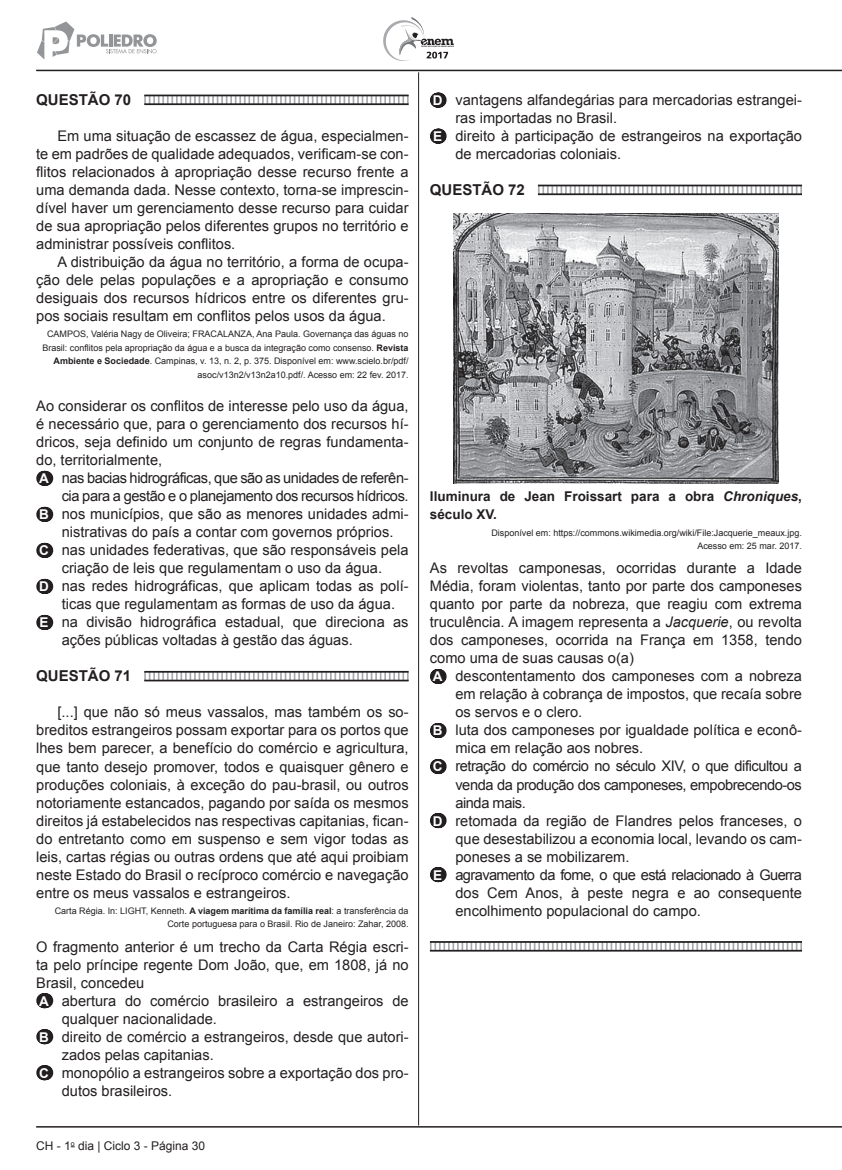
<style>
.page{position:relative;width:842px;height:1170px;background:#fff}
.page>*{position:absolute;margin:0;border:0;box-sizing:border-box;transform-origin:0 0}
.t1{font:700 15px "Arial";color:#231f20}
.t2{font:14.7px/18px "Arial";color:#231f20;text-align:justify}
.t3{font:14.7px "Arial";letter-spacing:-.03em;color:#231f20}
.t4{font:14.7px "Arial";letter-spacing:-.04em;color:#231f20}
.t5{font:700 13.5px/18px "Arial";color:#231f20}
.t6{font:12px "Arial";color:#231f20}
.t7{font:9px/13.5px "Arial";color:#231f20;text-align:right}
.s1{font-weight:700}
.s2{font-weight:700;font-size:13.5px;color:#fff}
.s3{font-style:italic}
</style>
<div class="page">
<hr style="left:418px;top:72px;width:1px;height:1053px;background:#231f20">
<hr style="left:36px;top:70px;width:806px;height:1px;background:#231f20">
<hr style="left:36px;top:1125px;width:806px;height:2px;background:#231f20">
<svg style="left:383px;top:17px;width:71px;height:44px"></svg>
<svg style="left:37px;top:21px;width:120px;height:39px"></svg>
<svg style="left:144px;top:96px;width:265px;height:7px"></svg>
<svg style="left:44px;top:471px;width:2px;height:15px"></svg>
<svg style="left:44px;top:507px;width:2px;height:15px"></svg>
<svg style="left:44px;top:543px;width:2px;height:15px"></svg>
<svg style="left:44px;top:579px;width:2px;height:15px"></svg>
<svg style="left:44px;top:615px;width:2px;height:15px"></svg>
<svg style="left:144px;top:672px;width:265px;height:7px"></svg>
<svg style="left:44px;top:993px;width:2px;height:15px"></svg>
<svg style="left:44px;top:1029px;width:2px;height:15px"></svg>
<svg style="left:44px;top:1065px;width:2px;height:15px"></svg>
<hr style="left:144px;top:95px;width:265px;height:1px;background:#231f20">
<hr style="left:144px;top:103px;width:265px;height:2px;background:#231f20">
<hr style="left:144px;top:671px;width:265px;height:1px;background:#231f20">
<hr style="left:144px;top:679px;width:265px;height:2px;background:#231f20">
<svg style="left:437px;top:93px;width:2px;height:15px"></svg>
<svg style="left:437px;top:129px;width:2px;height:15px"></svg>
<svg style="left:538px;top:186px;width:264px;height:7px"></svg>
<svg style="left:437px;top:669px;width:2px;height:15px"></svg>
<svg style="left:437px;top:723px;width:2px;height:15px"></svg>
<svg style="left:437px;top:759px;width:2px;height:15px"></svg>
<svg style="left:437px;top:813px;width:2px;height:15px"></svg>
<svg style="left:437px;top:867px;width:2px;height:15px"></svg>
<svg style="left:430px;top:942px;width:372px;height:7px"></svg>
<hr style="left:538px;top:185px;width:264px;height:1px;background:#231f20">
<hr style="left:538px;top:193px;width:264px;height:2px;background:#231f20">
<img style="left:454px;top:213px;width:324px;height:270px">
<hr style="left:430px;top:941px;width:372px;height:1px;background:#231f20">
<hr style="left:430px;top:949px;width:372px;height:2px;background:#231f20">
<p class="t1" style="left:36px;top:89px;width:97px">QUESTÃO 70</p>
<p class="t2" style="left:36px;top:127px;width:374px;text-indent:21px">Em uma situação de escassez de água, especialmen&shy;te em padrões de qualidade adequados, verificam-se con&shy;flitos relacionados à apropriação desse recurso frente a uma demanda dada. Nesse contexto, torna-se imprescin&shy;dível haver um gerenciamento desse recurso para cuidar de sua apropriação pelos diferentes grupos no território e administrar possíveis conflitos.</p>
<p class="t2" style="left:36px;top:253px;width:374px;text-indent:21px">A distribuição da água no território, a forma de ocupa&shy;ção dele pelas populações e a apropriação e consumo desiguais dos recursos hídricos entre os diferentes gru&shy;pos sociais resultam em conflitos pelos usos da água.</p>
<p class="t7" style="left:42px;top:327px;width:368px">CAMPOS, Valéria Nagy de Oliveira; FRACALANZA, Ana Paula. Governança das águas no Brasil: conflitos pela apropriação da água e a busca da integração como consenso. <span class="s1">Revista Ambiente e Sociedade</span>. Campinas, v. 13, n. 2, p. 375. Disponível em: www.scielo.br/pdf/ asoc/v13n2/v13n2a10.pdf/. Acesso em: 22 fev. 2017.</p>
<p class="t2" style="left:36px;top:397px;width:374px">Ao considerar os conflitos de interesse pelo uso da água,</p>
<p class="t2" style="left:36px;top:415px;width:374px">é necessário que, para o gerenciamento dos recursos hí-</p>
<p class="t2" style="left:36px;top:433px;width:374px">dricos, seja definido um conjunto de regras fundamenta-</p>
<p class="t2" style="left:36px;top:451px;width:127px">do, territorialmente,</p>
<p class="t3" style="left:39px;top:468px;width:371px"><span class="s2">A</span> nas bacias hidrográficas, que são as unidades de referên-</p>
<p class="t3" style="left:62px;top:486px;width:348px">cia para a gestão e o planejamento dos recursos hídricos.</p>
<p class="t2" style="left:39px;top:505px;width:371px"><span class="s2">B</span> nos municípios, que são as menores unidades admi-</p>
<p class="t2" style="left:62px;top:523px;width:333px">nistrativas do país a contar com governos próprios.</p>
<p class="t2" style="left:39px;top:541px;width:371px"><span class="s2">C</span> nas unidades federativas, que são responsáveis pela</p>
<p class="t2" style="left:62px;top:559px;width:322px">criação de leis que regulamentam o uso da água.</p>
<p class="t2" style="left:39px;top:577px;width:371px"><span class="s2">D</span> nas redes hidrográficas, que aplicam todas as polí-</p>
<p class="t2" style="left:62px;top:595px;width:335px">ticas que regulamentam as formas de uso da água.</p>
<p class="t2" style="left:39px;top:613px;width:371px"><span class="s2">E</span> na divisão hidrográfica estadual, que direciona as</p>
<p class="t2" style="left:62px;top:631px;width:293px">ações públicas voltadas à gestão das águas.</p>
<p class="t1" style="left:36px;top:665px;width:97px">QUESTÃO 71</p>
<p class="t2" style="left:36px;top:703px;width:374px;text-indent:21px">[...] que não só meus vassalos, mas também os so&shy;breditos estrangeiros possam exportar para os portos que lhes bem parecer, a benefício do comércio e agricultura, que tanto desejo promover, todos e quaisquer gênero e produções coloniais, à exceção do pau-brasil, ou outros notoriamente estancados, pagando por saída os mesmos direitos já estabelecidos nas respectivas capitanias, fican&shy;do entretanto como em suspenso e sem vigor todas as leis, cartas régias ou outras ordens que até aqui proibiam neste Estado do Brasil o recíproco comércio e navegação entre os meus vassalos e estrangeiros.</p>
<p class="t7" style="left:55px;top:903px;width:355px">Carta Régia. In: LIGHT, Kenneth. <span class="s1">A viagem marítima da família real</span>: a transferência da<br>Corte portuguesa para o Brasil. Rio de Janeiro: Zahar, 2008.</p>
<p class="t2" style="left:36px;top:937px;width:374px">O fragmento anterior é um trecho da Carta Régia escri-</p>
<p class="t2" style="left:36px;top:955px;width:374px">ta pelo príncipe regente Dom João, que, em 1808, já no</p>
<p class="t2" style="left:36px;top:973px;width:110px">Brasil, concedeu</p>
<p class="t2" style="left:39px;top:991px;width:371px"><span class="s2">A</span> abertura do comércio brasileiro a estrangeiros de</p>
<p class="t2" style="left:62px;top:1009px;width:157px">qualquer nacionalidade.</p>
<p class="t2" style="left:39px;top:1027px;width:371px"><span class="s2">B</span> direito de comércio a estrangeiros, desde que autori-</p>
<p class="t2" style="left:62px;top:1045px;width:154px">zados pelas capitanias.</p>
<p class="t2" style="left:39px;top:1063px;width:371px"><span class="s2">C</span> monopólio a estrangeiros sobre a exportação dos pro-</p>
<p class="t2" style="left:62px;top:1081px;width:112px">dutos brasileiros.</p>
<p class="t6" style="left:36px;top:1137px;width:171px">CH - 1<sup>o</sup> dia | Ciclo 3 - Página 30</p>
<p class="t2" style="left:433px;top:91px;width:371px"><span class="s2">D</span> vantagens alfandegárias para mercadorias estrangei-</p>
<p class="t2" style="left:455px;top:109px;width:163px">ras importadas no Brasil.</p>
<p class="t2" style="left:433px;top:127px;width:370px"><span class="s2">E</span> direito à participação de estrangeiros na exportação</p>
<p class="t2" style="left:455px;top:145px;width:167px">de mercadorias coloniais.</p>
<p class="t1" style="left:430px;top:179px;width:97px">QUESTÃO 72</p>
<p class="t5" style="left:430px;top:487px;width:374px">Iluminura de Jean Froissart para a obra <span class="s3">Chroniques</span>, século XV.</p>
<p class="t7" style="left:491px;top:525px;width:312px">Disponível em: https://commons.wikimedia.org/wiki/File:Jacquerie_meaux.jpg.<br>Acesso em: 25 mar. 2017.</p>
<p class="t2" style="left:430px;top:559px;width:374px">As revoltas camponesas, ocorridas durante a Idade</p>
<p class="t2" style="left:430px;top:577px;width:374px">Média, foram violentas, tanto por parte dos camponeses</p>
<p class="t2" style="left:430px;top:595px;width:374px">quanto por parte da nobreza, que reagiu com extrema</p>
<p class="t2" style="left:430px;top:613px;width:374px">truculência. A imagem representa a <span class="s3">Jacquerie</span>, ou revolta</p>
<p class="t2" style="left:430px;top:631px;width:374px">dos camponeses, ocorrida na França em 1358, tendo</p>
<p class="t2" style="left:430px;top:649px;width:206px">como uma de suas causas o(a)</p>
<p class="t2" style="left:433px;top:667px;width:371px"><span class="s2">A</span> descontentamento dos camponeses com a nobreza</p>
<p class="t2" style="left:455px;top:685px;width:348px">em relação à cobrança de impostos, que recaía sobre</p>
<p class="t2" style="left:455px;top:703px;width:128px">os servos e o clero.</p>
<p class="t2" style="left:433px;top:721px;width:371px"><span class="s2">B</span> luta dos camponeses por igualdade política e econô-</p>
<p class="t2" style="left:455px;top:739px;width:189px">mica em relação aos nobres.</p>
<p class="t3" style="left:433px;top:756px;width:371px"><span class="s2">C</span> retração do comércio no século XIV, o que dificultou a</p>
<p class="t3" style="left:455px;top:774px;width:348px">venda da produção dos camponeses, empobrecendo-os</p>
<p class="t3" style="left:455px;top:792px;width:72px">ainda mais.</p>
<p class="t2" style="left:433px;top:811px;width:371px"><span class="s2">D</span> retomada da região de Flandres pelos franceses, o</p>
<p class="t2" style="left:455px;top:829px;width:348px">que desestabilizou a economia local, levando os cam-</p>
<p class="t2" style="left:455px;top:847px;width:175px">poneses a se mobilizarem.</p>
<p class="t4" style="left:433px;top:864px;width:370px"><span class="s2">E</span> agravamento da fome, o que está relacionado à Guerra</p>
<p class="t2" style="left:455px;top:883px;width:348px">dos Cem Anos, à peste negra e ao consequente</p>
<p class="t2" style="left:455px;top:901px;width:247px">encolhimento populacional do campo.</p>
</div>
